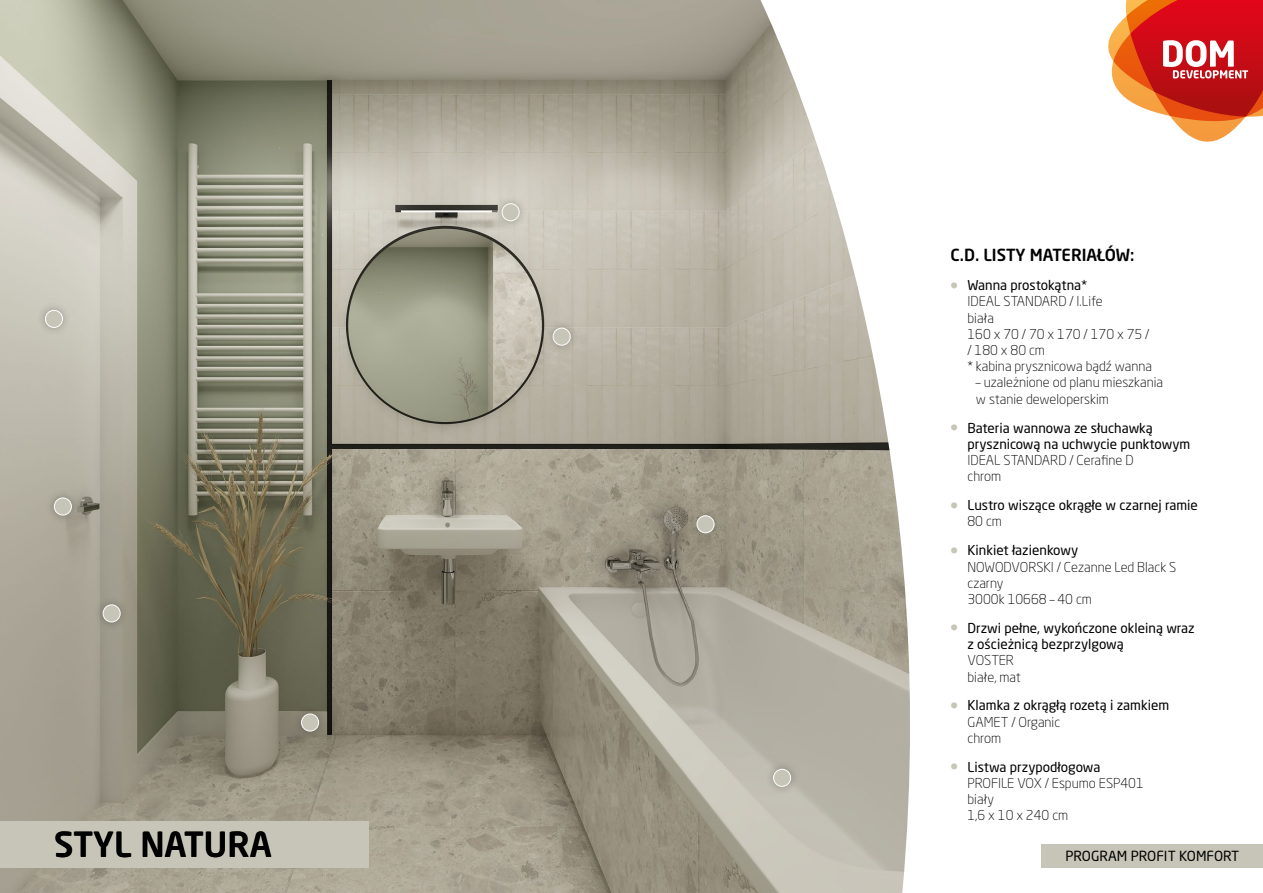
<style>
.page{position:relative;width:1263px;height:893px;background:#fff}
.page>*{position:absolute;margin:0;border:0;box-sizing:border-box;transform-origin:0 0}
.t1{font:500 34.2px "Neo Sans W1 G";color:#000}
.t2{font:500 16.5px "Neo Sans W1 G";color:#000}
.t3{font:13.8px "Neo Sans W1 G";color:#000}
.t4{font:300 13.5px/16.2px "Neo Sans W1 G";color:#000}
.t5{font:13.5px/16.2px "Neo Sans W1 G";color:#000}
.s1{font-weight:700;font-size:18px;color:#c7c5b7}
.s2{font-weight:400}
.s3{font-weight:300}
</style>
<div class="page">
<svg style="left:1108px;top:0;width:155px;height:142px"></svg>
<img style="left:0;top:0;width:910px;height:893px">
<div style="left:0;top:821px;width:369px;height:46px;background:#c7c5b7"></div>
<div style="left:1042px;top:844px;width:221px;height:23px;background:#c7c5b7"></div>
<div style="left:544px;top:319px;width:35px;height:35px;background:#000;opacity:.29"></div>
<div style="left:553px;top:328px;width:17px;height:17px;background:#c7c5b7;border-radius:50%"></div>
<div style="left:553px;top:328px;width:17px;height:17px;border:1px solid #fff;border-radius:50%"></div>
<div style="left:45px;top:489px;width:36px;height:35px;background:#000;opacity:.29"></div>
<div style="left:54px;top:498px;width:17px;height:17px;background:#c7c5b7;border-radius:50%"></div>
<div style="left:54px;top:498px;width:18px;height:17px;border:1px solid #fff;border-radius:50%"></div>
<div style="left:688px;top:507px;width:35px;height:35px;background:#000;opacity:.29"></div>
<div style="left:697px;top:516px;width:17px;height:17px;background:#c7c5b7;border-radius:50%"></div>
<div style="left:697px;top:515px;width:17px;height:18px;border:1px solid #fff;border-radius:50%"></div>
<div style="left:37px;top:301px;width:35px;height:35px;background:#000;opacity:.29"></div>
<div style="left:45px;top:310px;width:18px;height:17px;background:#c7c5b7;border-radius:50%"></div>
<div style="left:45px;top:310px;width:18px;height:18px;border:1px solid #fff;border-radius:50%"></div>
<div style="left:94px;top:596px;width:35px;height:35px;background:#000;opacity:.29"></div>
<div style="left:103px;top:605px;width:17px;height:17px;background:#c7c5b7;border-radius:50%"></div>
<div style="left:103px;top:604px;width:17px;height:18px;border:1px solid #fff;border-radius:50%"></div>
<div style="left:765px;top:760px;width:35px;height:35px;background:#000;opacity:.29"></div>
<div style="left:773px;top:769px;width:18px;height:17px;background:#c7c5b7;border-radius:50%"></div>
<div style="left:773px;top:769px;width:18px;height:18px;border:1px solid #fff;border-radius:50%"></div>
<div style="left:293px;top:705px;width:35px;height:35px;background:#000;opacity:.29"></div>
<div style="left:302px;top:714px;width:17px;height:17px;background:#c7c5b7;border-radius:50%"></div>
<div style="left:301px;top:714px;width:18px;height:17px;border:1px solid #fff;border-radius:50%"></div>
<div style="left:493px;top:195px;width:35px;height:35px;background:#000;opacity:.29"></div>
<div style="left:502px;top:204px;width:17px;height:17px;background:#c7c5b7;border-radius:50%"></div>
<div style="left:502px;top:203px;width:17px;height:18px;border:1px solid #fff;border-radius:50%"></div>
<h1 class="t1" style="left:54px;top:823px;width:219px">STYL NATURA</h1>
<p class="t2" style="left:950px;top:245px;width:185px">C.D. LISTY MATERIAŁÓW:</p>
<p class="t4" style="left:967px;top:277px;width:186px;text-indent:-17px"><span class="s1">•</span> <span class="s2">Wanna prostokątna*<br></span>IDEAL STANDARD / I.Life<br>biała<br>160 x 70 / 70 x 170 / 170 x 75 / / 180 x 80 cm<br>* kabina prysznicowa bądź wanna</p>
<p class="t4" style="left:976px;top:374px;width:189px">– uzależnione od planu mieszkania w stanie deweloperskim</p>
<p class="t5" style="left:967px;top:419px;width:224px;text-indent:-17px"><span class="s1">•</span> Bateria wannowa ze słuchawką prysznicową na uchwycie punktowym</p>
<p class="t4" style="left:967px;top:452px;width:168px">IDEAL STANDARD / Cerafine D chrom</p>
<p class="t5" style="left:967px;top:497px;width:232px;text-indent:-17px"><span class="s1">•</span> Lustro wiszące okrągłe w czarnej ramie<br><span class="s3">80 cm</span></p>
<p class="t4" style="left:967px;top:542px;width:210px;text-indent:-17px"><span class="s1">•</span> <span class="s2">Kinkiet łazienkowy<br></span>NOWODVORSKI / Cezanne Led Black S czarny<br>3000k 10668 – 40 cm</p>
<p class="t5" style="left:967px;top:620px;width:229px;text-indent:-17px"><span class="s1">•</span> Drzwi pełne, wykończone okleiną wraz z ościeżnicą bezprzylgową</p>
<p class="t4" style="left:967px;top:652px;width:55px">VOSTER białe, mat</p>
<p class="t5" style="left:967px;top:697px;width:203px;text-indent:-17px"><span class="s1">•</span> Klamka z okrągłą rozetą i zamkiem<br><span class="s3">GAMET / Organic<br>chrom</span></p>
<p class="t4" style="left:967px;top:759px;width:178px;text-indent:-17px"><span class="s1">•</span> <span class="s2">Listwa przypodłogowa<br></span>PROFILE VOX / Espumo ESP401 biały<br>1,6 x 10 x 240 cm</p>
<p class="t3" style="left:1065px;top:848px;width:175px">PROGRAM PROFIT KOMFORT</p>
</div>
